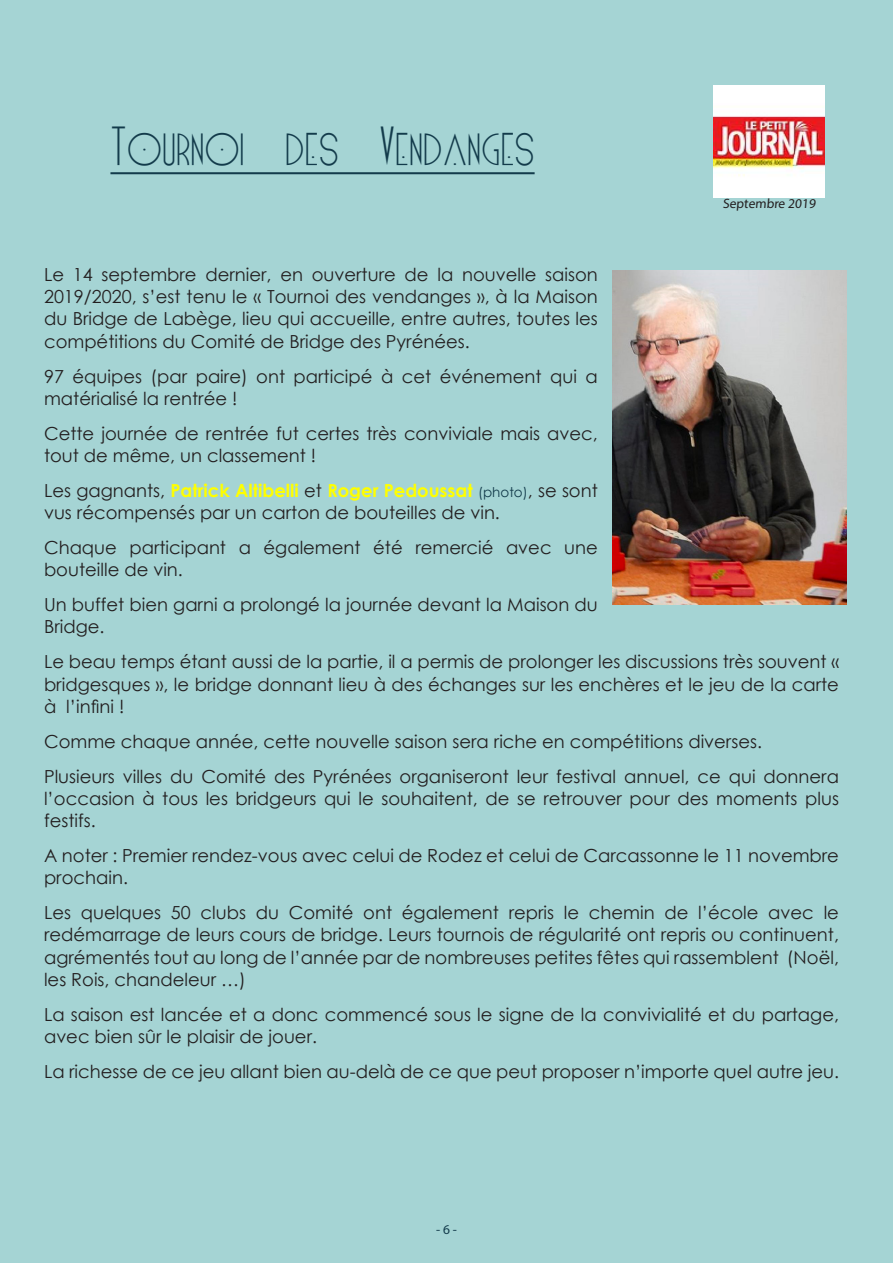
<style>
.page{position:relative;width:893px;height:1263px;background:#a5d4d4}
.page>*{position:absolute;margin:0;border:0;box-sizing:border-box;transform-origin:0 0}
.Bulleted_List{font:40.5px "Blake";color:#133b4b}
.Bulleted_List-2{font:18px/22.2px "Century Gothic";color:#231f20}
.Bulleted_List-3{font:13.5px "Myriad Pro";color:#231f20}
.Bulleted_List-4{font:13.5px "Myriad Pro";color:#133b4b}
.s1{font-weight:700;color:#ff0}
.s2{font-size:13.5px;color:#133b4b}
</style>
<div class="page">
<hr style="left:110px;top:172px;width:425px;height:2px;background:#133b4b">
<img style="left:713px;top:86px;width:112px;height:111px">
<img style="left:612px;top:270px;width:235px;height:334px">
<p class="Bulleted_List" style="left:110px;top:129px;width:425px">Tournoi des Vendanges</p>
<p class="Bulleted_List-3" style="left:723px;top:195px;width:96px">Septembre 2019</p>
<p class="Bulleted_List-2" style="left:44px;top:263px;width:555px;text-align:justify">Le 14 septembre dernier, en ouverture de la nouvelle saison 2019/2020, s’est tenu le « Tournoi des vendanges », à la Maison du Bridge de Labège, lieu qui accueille, entre autres, toutes les compétitions du Comité de Bridge des Pyrénées.</p>
<p class="Bulleted_List-2" style="left:44px;top:365px;width:555px">97 équipes (par paire) ont participé à cet événement qui a matérialisé la rentrée !</p>
<p class="Bulleted_List-2" style="left:44px;top:422px;width:555px">Cette journée de rentrée fut certes très conviviale mais avec, tout de même, un classement !</p>
<p class="Bulleted_List-2" style="left:44px;top:479px;width:555px">Les gagnants, <span class="s1">Patrick Altibelli</span> et <span class="s1">Roger Pedoussat</span> <span class="s2">(photo)</span>, se sont vus récompensés par un carton de bouteilles de vin.</p>
<p class="Bulleted_List-2" style="left:44px;top:536px;width:555px">Chaque participant a également été remercié avec une bouteille de vin.</p>
<p class="Bulleted_List-2" style="left:44px;top:593px;width:555px">Un buffet bien garni a prolongé la journée devant la Maison du<br>Bridge.</p>
<p class="Bulleted_List-2" style="left:44px;top:650px;width:796px;text-align:justify">Le beau temps étant aussi de la partie, il a permis de prolonger les discussions très souvent « bridgesques », le bridge donnant lieu à des échanges sur les enchères et le jeu de la carte à l’infini !</p>
<p class="Bulleted_List-2" style="left:44px;top:730px;width:719px">Comme chaque année, cette nouvelle saison sera riche en compétitions diverses.</p>
<p class="Bulleted_List-2" style="left:44px;top:765px;width:796px;text-align:justify">Plusieurs villes du Comité des Pyrénées organiseront leur festival annuel, ce qui donnera l’occasion à tous les bridgeurs qui le souhaitent, de se retrouver pour des moments plus festifs.</p>
<p class="Bulleted_List-2" style="left:44px;top:844px;width:796px">A noter : Premier rendez-vous avec celui de Rodez et celui de Carcassonne le 11 novembre prochain.</p>
<p class="Bulleted_List-2" style="left:44px;top:901px;width:796px;text-align:justify">Les quelques 50 clubs du Comité ont également repris le chemin de l’école avec le redémarrage de leurs cours de bridge. Leurs tournois de régularité ont repris ou continuent, agrémentés tout au long de l’année par de nombreuses petites fêtes qui rassemblent (Noël, les Rois, chandeleur …)</p>
<p class="Bulleted_List-2" style="left:44px;top:1003px;width:796px">La saison est lancée et a donc commencé sous le signe de la convivialité et du partage, avec bien sûr le plaisir de jouer.</p>
<p class="Bulleted_List-2" style="left:44px;top:1060px;width:796px">La richesse de ce jeu allant bien au-delà de ce que peut proposer n’importe quel autre jeu.</p>
<p class="Bulleted_List-4" style="left:436px;top:1221px;width:22px">- 6 -</p>
</div>
